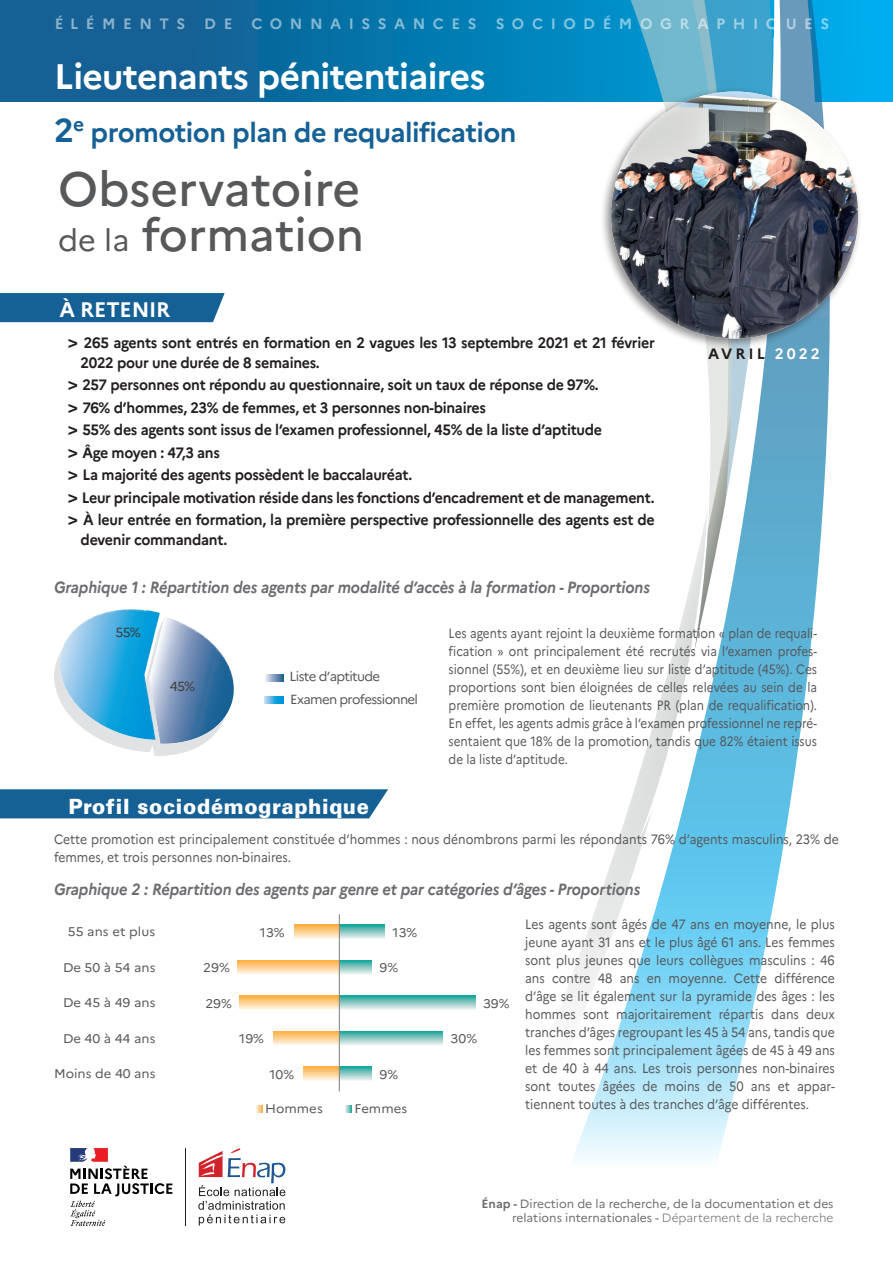
<style>
.page{position:relative;width:893px;height:1263px;background:#fff}
.page>*{position:absolute;margin:0;border:0;box-sizing:border-box;transform-origin:0 0}
.t1{font:500 48px "Marianne";color:#57585a}
.t2{font:500 45.75px "Marianne";color:#57585a}
.t3{font:700 35.4px "Marianne";letter-spacing:-.02em;color:#fff}
.t4{font:700 27px "Marianne";letter-spacing:-.02em;color:#156094}
.t5{font:900 21px "Univers";letter-spacing:.03em;color:#fff;scale:.95 1}
.t6{font:700 21px "Marianne";letter-spacing:-.01em;color:#fff}
.t7{font:italic 700 16.2px "Marianne";letter-spacing:-.01em;color:#6c6d70;scale:.93 1}
.t8{font:700 15px/22.5px "Marianne";letter-spacing:-.02em;color:#231f20;scale:.95 1}
.t9{font:700 15px "Marianne";letter-spacing:.5em;color:#fff}
.t10{font:700 15px "Marianne";letter-spacing:.2em;color:#231f20}
.t11{font:13.5px/18px "Marianne";color:#57585a;text-align:justify;scale:.9 1}
.t12{font:13.5px/18px "Marianne";color:#57585a;text-align:justify;scale:.87 1}
.t13{font:13.2px "Marianne";letter-spacing:-.05em;color:#57585a}
.t14{font:13.2px "Marianne";color:#3e3e3f}
.t15{font:12.6px "Marianne";letter-spacing:.005em;color:#57585a;scale:1.04 1}
.t16{font:12px/14.4px "Marianne";color:#6c6d70;text-align:right}
.s1{font-size:33px}
.s2{font-weight:400;font-size:30.45px}
.s3{font-size:18px}
.s4{color:#fff}
.s5{font-weight:700}
.s6{font-weight:300}
</style>
<div class="page">
<svg style="left:0;top:0;width:893px;height:101px;background:#0b6fa5"></svg>
<svg style="left:469px;top:0;width:374px;height:102px;background:#0087bf"></svg>
<svg style="left:531px;top:0;width:300px;height:827px"></svg>
<svg style="left:70px;top:1148px;width:102px;height:78px"></svg>
<svg style="left:198px;top:1148px;width:87px;height:77px"></svg>
<hr style="left:185px;top:1148px;width:1px;height:78px;background:#231f20">
<div style="left:600px;top:87px;width:263px;height:263px;background:#231f20;opacity:.5"></div>
<div style="left:609px;top:91px;width:249px;height:250px;background:#fff;opacity:.75"></div>
<div style="left:0;top:293px;width:225px;height:29px;background:#156094"></div>
<svg style="left:364px;top:827px;width:423px;height:332px"></svg>
<div style="left:0;top:789px;width:388px;height:29px;background:#156094"></div>
<svg style="left:54px;top:609px;width:180px;height:147px"></svg>
<img style="left:108px;top:609px;width:23px;height:3px">
<svg style="left:264px;top:696px;width:19px;height:7px"></svg>
<svg style="left:265px;top:674px;width:18px;height:7px"></svg>
<svg style="left:340px;top:1067px;width:32px;height:14px"></svg>
<svg style="left:340px;top:1031px;width:103px;height:14px"></svg>
<svg style="left:340px;top:996px;width:135px;height:14px;background:#8dccc7"></svg>
<svg style="left:340px;top:960px;width:32px;height:14px"></svg>
<svg style="left:340px;top:925px;width:45px;height:14px"></svg>
<svg style="left:303px;top:1067px;width:36px;height:14px"></svg>
<svg style="left:273px;top:1031px;width:66px;height:14px"></svg>
<svg style="left:239px;top:996px;width:100px;height:14px"></svg>
<svg style="left:237px;top:960px;width:102px;height:14px"></svg>
<svg style="left:294px;top:925px;width:45px;height:14px"></svg>
<hr style="left:339px;top:914px;width:1px;height:177px;background:#7c7f80">
<svg style="left:256px;top:1105px;width:6px;height:7px"></svg>
<svg style="left:345px;top:1105px;width:6px;height:7px"></svg>
<p class="t9" style="left:54px;top:15px;width:133px">ÉLÉMENTS</p>
<p class="t9" style="left:204px;top:15px;width:30px">D E</p>
<p class="t9" style="left:251px;top:15px;width:227px">CONNAISSANCES</p>
<p class="t9" style="left:496px;top:15px;width:335px">SOCIODÉMOGRAPHIQUES</p>
<h3 class="t3" style="left:54px;top:55px;width:433px">Lieutenants pénitentiaires</h3>
<h3 class="t4" style="left:54px;top:115px;width:464px"><span class="s1">2</span><sup>e</sup> promotion plan de requalification</h3>
<h1 class="t1" style="left:58px;top:159px;width:304px">Observatoire</h1>
<h2 class="t2" style="left:58px;top:207px;width:308px"><span class="s2">de la</span> formation</h2>
<h3 class="t6" style="left:59px;top:297px;width:112px">À RETENIR</h3>
<p class="t8" style="left:81px;top:333px;width:606px;line-height:19.5px;text-indent:-13px"><span class="s3">&gt;</span> 265 agents sont entrés en formation en 2 vagues les 13 septembre 2021 et 21 février<br>2022 pour une durée de 8 semaines.</p>
<p class="t8" style="left:68px;top:374px;width:619px"><span class="s3">&gt;</span> 257 personnes ont répondu au questionnaire, soit un taux de réponse de 97%.<br><span class="s3">&gt;</span> 76% d’hommes, 23% de femmes, et 3 personnes non-binaires<br><span class="s3">&gt;</span> 55% des agents sont issus de l’examen professionnel, 45% de la liste d’aptitude<br><span class="s3">&gt;</span> Âge moyen : 47,3 ans<br><span class="s3">&gt;</span> La majorité des agents possèdent le baccalauréat.<br><span class="s3">&gt;</span> Leur principale motivation réside dans les fonctions d’encadrement et de management. <span class="s3">&gt;</span> À leur entrée en formation, la première perspective professionnelle des agents est de</p>
<p class="t8" style="left:81px;top:528px;width:156px">devenir commandant.</p>
<p class="t7" style="left:54px;top:577px;width:642px">Graphique 1 : Répartition des agents par modalité d’accès à la formation - Proportions</p>
<p class="t10" style="left:708px;top:345px;width:113px">AVRIL <span class="s4">2022</span></p>
<p class="t14" style="left:115px;top:624px;width:27px">55%</p>
<p class="t14" style="left:170px;top:678px;width:27px">45%</p>
<p class="t13" style="left:290px;top:669px;width:92px">Liste d’aptitude</p>
<p class="t13" style="left:290px;top:691px;width:129px">Examen professionnel</p>
<h3 class="t5" style="left:68px;top:793px;width:318px">Profil sociodémographique</h3>
<p class="t12" style="left:449px;top:624px;width:425px">Les agents ayant rejoint la deuxième formation « plan de requali&shy;fication » ont principalement été recrutés via l’examen profes&shy;sionnel (55%), et en deuxième lieu sur liste d’aptitude (45%). Ces proportions sont bien éloignées de celles relevées au sein de la première promotion de lieutenants PR (plan de requalification).<br>En effet, les agents admis grâce à l’examen professionnel ne repré&shy;sentaient que 18% de la promotion, tandis que 82% étaient issus de la liste d’aptitude.</p>
<p class="t11" style="left:54px;top:830px;width:874px">Cette promotion est principalement constituée d’hommes : nous dénombrons parmi les répondants 76% d’agents masculins, 23% de femmes, et trois personnes non-binaires.</p>
<p class="t7" style="left:54px;top:879px;width:632px">Graphique 2 : Répartition des agents par genre et par catégories d’âges - Proportions</p>
<p class="t15" style="left:68px;top:924px;width:85px">55 ans et plus</p>
<p class="t15" style="left:63px;top:959px;width:91px">De 50 à 54 ans</p>
<p class="t15" style="left:63px;top:995px;width:91px">De 45 à 49 ans</p>
<p class="t15" style="left:63px;top:1030px;width:91px">De 40 à 44 ans</p>
<p class="t15" style="left:54px;top:1066px;width:99px">Moins de 40 ans</p>
<p class="t15" style="left:203px;top:960px;width:27px">29%</p>
<p class="t15" style="left:205px;top:995px;width:27px">29%</p>
<p class="t15" style="left:260px;top:925px;width:25px">13%</p>
<p class="t15" style="left:239px;top:1031px;width:25px">19%</p>
<p class="t15" style="left:269px;top:1066px;width:25px">10%</p>
<p class="t15" style="left:393px;top:925px;width:25px">13%</p>
<p class="t15" style="left:380px;top:960px;width:19px">9%</p>
<p class="t15" style="left:380px;top:1066px;width:19px">9%</p>
<p class="t15" style="left:265px;top:1101px;width:57px">Hommes</p>
<p class="t15" style="left:354px;top:1101px;width:52px">Femmes</p>
<p class="t15" style="left:483px;top:995px;width:27px">39%</p>
<p class="t15" style="left:451px;top:1031px;width:27px">30%</p>
<p class="t11" style="left:525px;top:915px;width:346px">Les agents sont âgés de 47 ans en moyenne, le plus jeune ayant 31 ans et le plus âgé 61 ans. Les femmes sont plus jeunes que leurs collègues masculins : 46 ans contre 48 ans en moyenne. Cette différence d’âge se lit également sur la pyramide des âges : les hommes sont majoritairement répartis dans deux tranches d’âges regroupant les 45 à 54 ans, tandis que les femmes sont principalement âgées de 45 à 49 ans et de 40 à 44 ans. Les trois personnes non-binaires sont toutes âgées de moins de 50 ans et appar&shy;tiennent toutes à des tranches d’âge différentes.</p>
<p class="t16" style="left:482px;top:1196px;width:353px"><span class="s5">Énap -</span> Direction de la recherche, de la documentation et des relations internationales - <span class="s6">Département de la recherche</span></p>
</div>
